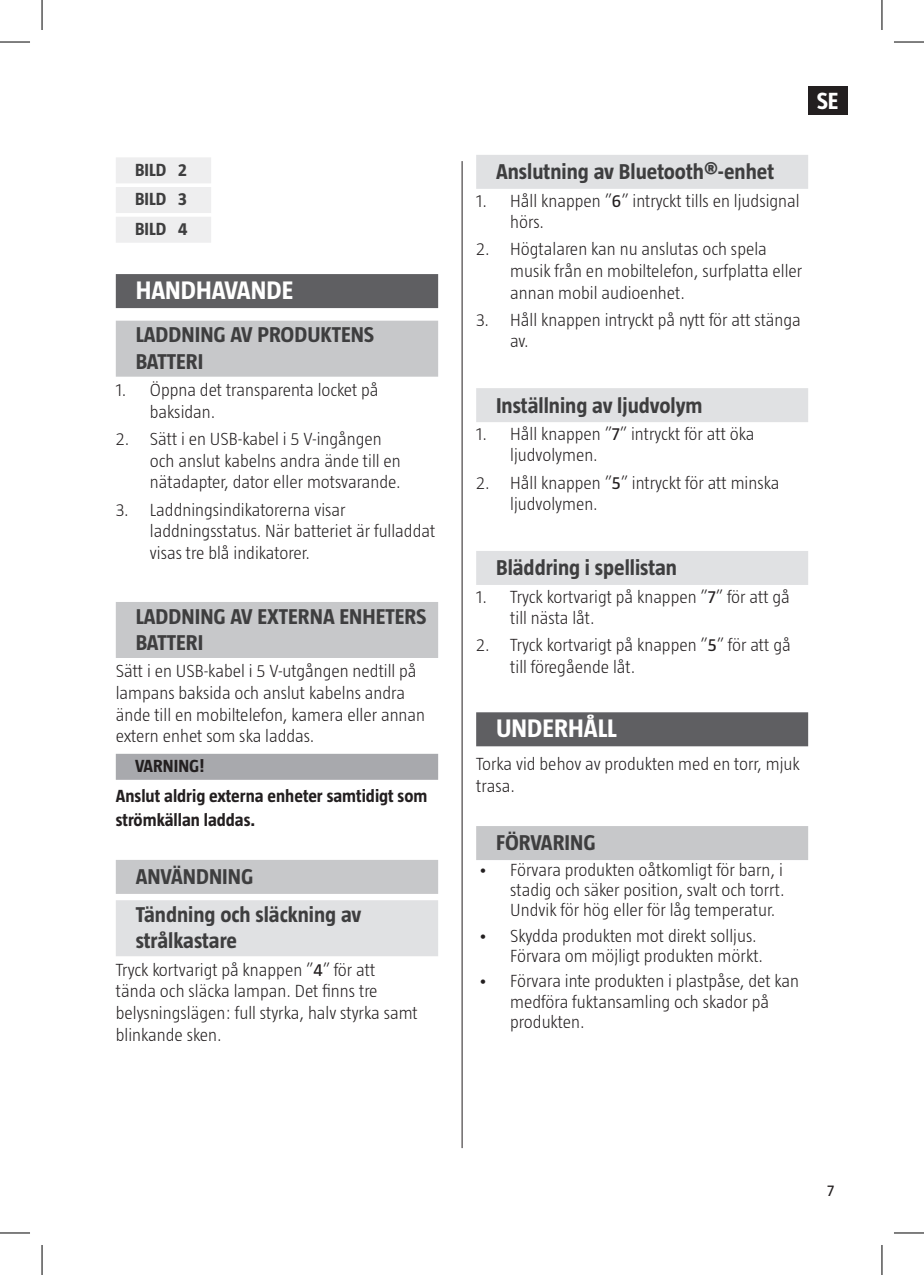
<style>
.page{position:relative;width:924px;height:1275px;background:#fff}
.page>*{position:absolute;margin:0;border:0;box-sizing:border-box;transform-origin:0 0}
.t1{font:700 26px "Taz";color:#fff}
.t2{font:700 24px "Taz";color:#fff}
.t3{font:700 22px/26.4px "Taz";color:#3e3e3f}
.t4{font:300 18px/21.6px "Taz";color:#231f20}
.t5{font:700 18px/29.6px "Taz";color:#231f20}
.t6{font:700 18px/29.6px "Taz";color:#3e3e3f;text-align:justify}
.t7{font:16px "Taz";color:#231f20}
.s1{font-weight:400}
</style>
<div class="page">
<div style="left:807px;top:86px;width:39px;height:28px;background:#231f20"></div>
<hr style="left:461px;top:161px;width:1px;height:987px;background:#231f20">
<div style="left:116px;top:157px;width:95px;height:26px;background:#eeeeef"></div>
<div style="left:116px;top:187px;width:95px;height:26px;background:#eeeeef"></div>
<div style="left:116px;top:217px;width:95px;height:26px;background:#eeeeef"></div>
<div style="left:116px;top:274px;width:322px;height:34px;background:#5f5f62"></div>
<div style="left:116px;top:321px;width:322px;height:56px;background:#c7c8ca"></div>
<div style="left:116px;top:602px;width:322px;height:56px;background:#c7c8ca"></div>
<div style="left:116px;top:754px;width:322px;height:26px;background:#a8a9ad"></div>
<div style="left:116px;top:860px;width:322px;height:34px;background:#c7c8ca"></div>
<div style="left:116px;top:900px;width:322px;height:56px;background:#e0e1e3"></div>
<div style="left:476px;top:155px;width:331px;height:34px;background:#e0e1e3"></div>
<div style="left:476px;top:388px;width:331px;height:34px;background:#e0e1e3"></div>
<div style="left:476px;top:551px;width:331px;height:34px;background:#e0e1e3"></div>
<div style="left:476px;top:712px;width:331px;height:34px;background:#5f5f62"></div>
<div style="left:476px;top:826px;width:331px;height:34px;background:#c7c8ca"></div>
<hr style="left:0;top:42px;width:30px;height:1px;background:#000">
<hr style="left:893px;top:42px;width:30px;height:1px;background:#000">
<hr style="left:0;top:1232px;width:30px;height:1px;background:#000">
<hr style="left:893px;top:1232px;width:30px;height:1px;background:#000">
<hr style="left:42px;top:0;width:1px;height:30px;background:#000">
<hr style="left:42px;top:1245px;width:1px;height:30px;background:#000">
<hr style="left:881px;top:0;width:1px;height:30px;background:#000">
<hr style="left:881px;top:1245px;width:1px;height:30px;background:#000">
<p class="t6" style="left:135px;top:154px;width:54px">BILD 2<br>BILD 3<br>BILD 4</p>
<h1 class="t1" style="left:136px;top:276px;width:159px">HANDHAVANDE</h1>
<p class="t3" style="left:136px;top:321px;width:240px">LADDNING AV PRODUKTENS<br>BATTERI</p>
<p class="t4" style="left:150px;top:379px;width:230px;text-indent:-34px">1. Öppna det transparenta locket på baksidan.</p>
<p class="t4" style="left:150px;top:428px;width:252px;text-indent:-34px">2. Sätt i en USB-kabel i 5 V-ingången och anslut kabelns andra ände till en nätadapter, dator eller motsvarande.</p>
<p class="t4" style="left:150px;top:498px;width:287px;text-indent:-34px">3. Laddningsindikatorerna visar laddningsstatus. När batteriet är fulladdat visas tre blå indikatorer.</p>
<p class="t3" style="left:136px;top:603px;width:292px">LADDNING AV EXTERNA ENHETERS<br>BATTERI</p>
<p class="t4" style="left:116px;top:660px;width:311px">Sätt i en USB-kabel i 5 V-utgången nedtill på lampans baksida och anslut kabelns andra ände till en mobiltelefon, kamera eller annan extern enhet som ska laddas.</p>
<p class="t5" style="left:116px;top:751px;width:313px;text-indent:19px">VARNING!<br>Anslut aldrig externa enheter samtidigt som</p>
<p class="t5" style="left:116px;top:804px;width:141px">strömkällan laddas.</p>
<p class="t3" style="left:136px;top:857px;width:227px;line-height:37.8px">ANVÄNDNING<br>Tändning och släckning av</p>
<p class="t3" style="left:136px;top:927px;width:103px">strålkastare</p>
<p class="t4" style="left:116px;top:958px;width:303px">Tryck kortvarigt på knappen ”<span class="s1">4</span>” för att tända och släcka lampan. Det finns tre belysningslägen: full styrka, halv styrka samt blinkande sken.</p>
<h2 class="t2" style="left:816px;top:87px;width:23px">SE</h2>
<p class="t3" style="left:496px;top:158px;width:279px">Anslutning av Bluetooth®-enhet</p>
<p class="t4" style="left:510px;top:189px;width:291px;text-indent:-34px">1. Håll knappen ”<span class="s1">6</span>” intryckt tills en ljudsignal hörs.</p>
<p class="t4" style="left:510px;top:238px;width:293px;text-indent:-34px">2. Högtalaren kan nu anslutas och spela musik från en mobiltelefon, surfplatta eller annan mobil audioenhet.</p>
<p class="t4" style="left:510px;top:309px;width:292px;text-indent:-34px">3. Håll knappen intryckt på nytt för att stänga av.</p>
<p class="t3" style="left:496px;top:391px;width:208px">Inställning av ljudvolym</p>
<p class="t4" style="left:510px;top:423px;width:246px;text-indent:-34px">1. Håll knappen ”<span class="s1">7</span>” intryckt för att öka ljudvolymen.</p>
<p class="t4" style="left:510px;top:471px;width:271px;text-indent:-34px">2. Håll knappen ”<span class="s1">5</span>” intryckt för att minska ljudvolymen.</p>
<p class="t3" style="left:496px;top:554px;width:182px">Bläddring i spellistan</p>
<p class="t4" style="left:510px;top:585px;width:281px;text-indent:-34px">1. Tryck kortvarigt på knappen ”<span class="s1">7</span>” för att gå till nästa låt.</p>
<p class="t4" style="left:510px;top:634px;width:282px;text-indent:-34px">2. Tryck kortvarigt på knappen ”<span class="s1">5</span>” för att gå till föregående låt.</p>
<h1 class="t1" style="left:496px;top:714px;width:122px">UNDERHÅLL</h1>
<p class="t4" style="left:476px;top:753px;width:325px">Torka vid behov av produkten med en torr, mjuk trasa.</p>
<p class="t3" style="left:496px;top:829px;width:101px">FÖRVARING</p>
<p class="t4" style="left:510px;top:860px;width:276px;line-height:20px;text-align:justify;text-indent:-32px">• Förvara produkten oåtkomligt för barn, i stadig och säker position, svalt och torrt.<br>Undvik för hög eller för låg temperatur.</p>
<p class="t4" style="left:510px;top:925px;width:254px;line-height:20px;text-indent:-32px">• Skydda produkten mot direkt solljus.<br>Förvara om möjligt produkten mörkt.</p>
<p class="t4" style="left:510px;top:971px;width:290px;line-height:20px;text-indent:-32px">• Förvara inte produkten i plastpåse, det kan medföra fuktansamling och skador på produkten.</p>
<p class="t7" style="left:826px;top:1181px;width:9px">7</p>
</div>
